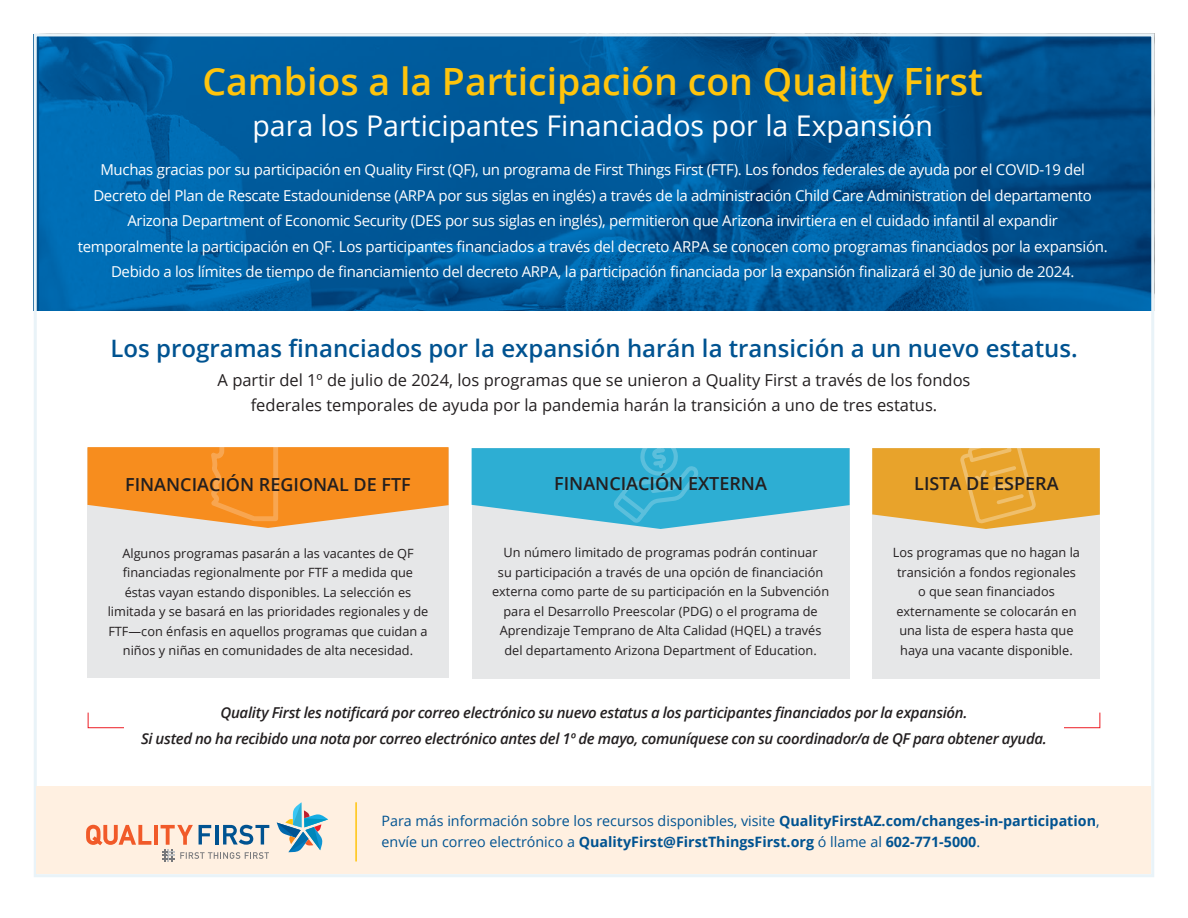
<style>
.page{position:relative;width:1188px;height:918px;background:#fff}
.page>*{position:absolute;margin:0;border:0;box-sizing:border-box;transform-origin:0 0}
.t1{font:600 37.5px "Open Sans";color:#ffc40c}
.t2{font:28.5px "Open Sans";color:#fff}
.t3{font:600 24px "Open Sans";color:#005391}
.t4{font:600 18px "Open Sans";color:#231f20}
.t5{font:16.5px/25.5px "Open Sans";color:#231f20;text-align:center}
.t6{font:15px/25.5px "Open Sans";letter-spacing:-.02em;color:#fff;text-align:center}
.t7{font:italic 600 15px/25.5px "Open Sans";letter-spacing:-.025em;color:#231f20;text-align:center}
.t8{font:700 14.25px/20.7px "Open Sans";color:#005391}
.t9{font:12.75px/19.5px "Open Sans";color:#231f20;text-align:center}
.s1{font-weight:400}
</style>
<div class="page">
<div style="left:87px;top:448px;width:362px;height:230px;background:#e6e7e8"></div>
<div style="left:872px;top:448px;width:228px;height:231px;background:#e6e7e8"></div>
<img style="left:40px;top:37px;width:1110px;height:273px">
<div style="left:37px;top:787px;width:1114px;height:87px;background:#fff0e1"></div>
<svg style="left:86px;top:825px;width:65px;height:20px"></svg>
<hr style="left:154px;top:825px;width:4px;height:20px;background:#f15a29">
<svg style="left:161px;top:825px;width:108px;height:36px"></svg>
<svg style="left:277px;top:802px;width:51px;height:50px"></svg>
<hr style="left:355px;top:802px;width:2px;height:59px;background:#ffc40c">
<svg style="left:872px;top:448px;width:228px;height:81px;background:#e8ab41"></svg>
<div style="left:472px;top:448px;width:378px;height:231px;background:#e6e7e8"></div>
<svg style="left:472px;top:448px;width:378px;height:81px;background:#4bb7d6"></svg>
<svg style="left:87px;top:712px;width:37px;height:16px"></svg>
<svg style="left:1064px;top:712px;width:37px;height:16px"></svg>
<svg style="left:87px;top:447px;width:362px;height:81px;background:#f49a3d"></svg>
<h1 class="t1" style="left:202px;top:56px;width:782px">Cambios a la Participación con Quality First</h1>
<h2 class="t2" style="left:252px;top:107px;width:682px">para los Participantes Financiados por la Expansión</h2>
<p class="t6" style="left:78px;top:157px;width:1031px">Muchas gracias por su participación en Quality First (QF), un programa de First Things First (FTF). Los fondos federales de ayuda por el COVID-19 del Decreto del Plan de Rescate Estadounidense (ARPA por sus siglas en inglés) a través de la administración Child Care Administration del departamento Arizona Department of Economic Security (DES por sus siglas en inglés), permitieron que Arizona invirtiera en el cuidado infantil al expandir temporalmente la participación en QF. Los participantes financiados a través del decreto ARPA se conocen como programas financiados por la expansión.<br>Debido a los límites de tiempo de financiamiento del decreto ARPA, la participación financiada por la expansión finalizará el 30 de junio de 2024.</p>
<h3 class="t3" style="left:111px;top:332px;width:969px">Los programas financiados por la expansión harán la transición a un nuevo estatus.</h3>
<p class="t5" style="left:218px;top:367px;width:754px">A partir del 1º de julio de 2024, los programas que se unieron a Quality First a través de los fondos federales temporales de ayuda por la pandemia harán la transición a uno de tres estatus.</p>
<h3 class="t4" style="left:125px;top:472px;width:287px">FINANCIACIÓN REGIONAL DE FTF</h3>
<p class="t9" style="left:108px;top:543px;width:322px">Algunos programas pasarán a las vacantes de QF financiadas regionalmente por FTF a medida que éstas vayan estando disponibles. La selección es limitada y se basará en las prioridades regionales y de FTF—con énfasis en aquellos programas que cuidan a niños y niñas en comunidades de alta necesidad.</p>
<h3 class="t4" style="left:554px;top:471px;width:214px">FINANCIACIÓN EXTERNA</h3>
<p class="t9" style="left:492px;top:542px;width:339px">Un número limitado de programas podrán continuar<br>su participación a través de una opción de financiación externa como parte de su participación en la Subvención para el Desarrollo Preescolar (PDG) o el programa de Aprendizaje Temprano de Alta Calidad (HQEL) a través del departamento Arizona Department of Education.</p>
<h3 class="t4" style="left:914px;top:471px;width:146px">LISTA DE ESPERA</h3>
<p class="t9" style="left:893px;top:542px;width:189px">Los programas que no hagan la transición a fondos regionales o que sean financiados externamente se colocarán en una lista de espera hasta que haya una vacante disponible.</p>
<p class="t7" style="left:141px;top:700px;width:907px">Quality First les notificará por correo electrónico su nuevo estatus a los participantes financiados por la expansión.<br>Si usted no ha recibido una nota por correo electrónico antes del 1º de mayo, comuníquese con su coordinador/a de QF para obtener ayuda.</p>
<p class="t8" style="left:382px;top:810px;width:720px"><span class="s1">Para más información sobre los recursos disponibles, visite</span> QualityFirstAZ.com/changes-in-participation<span class="s1">, envíe un correo electrónico a</span> QualityFirst@FirstThingsFirst.org <span class="s1">ó llame al</span> 602-771-5000<span class="s1">.</span></p>
</div>
